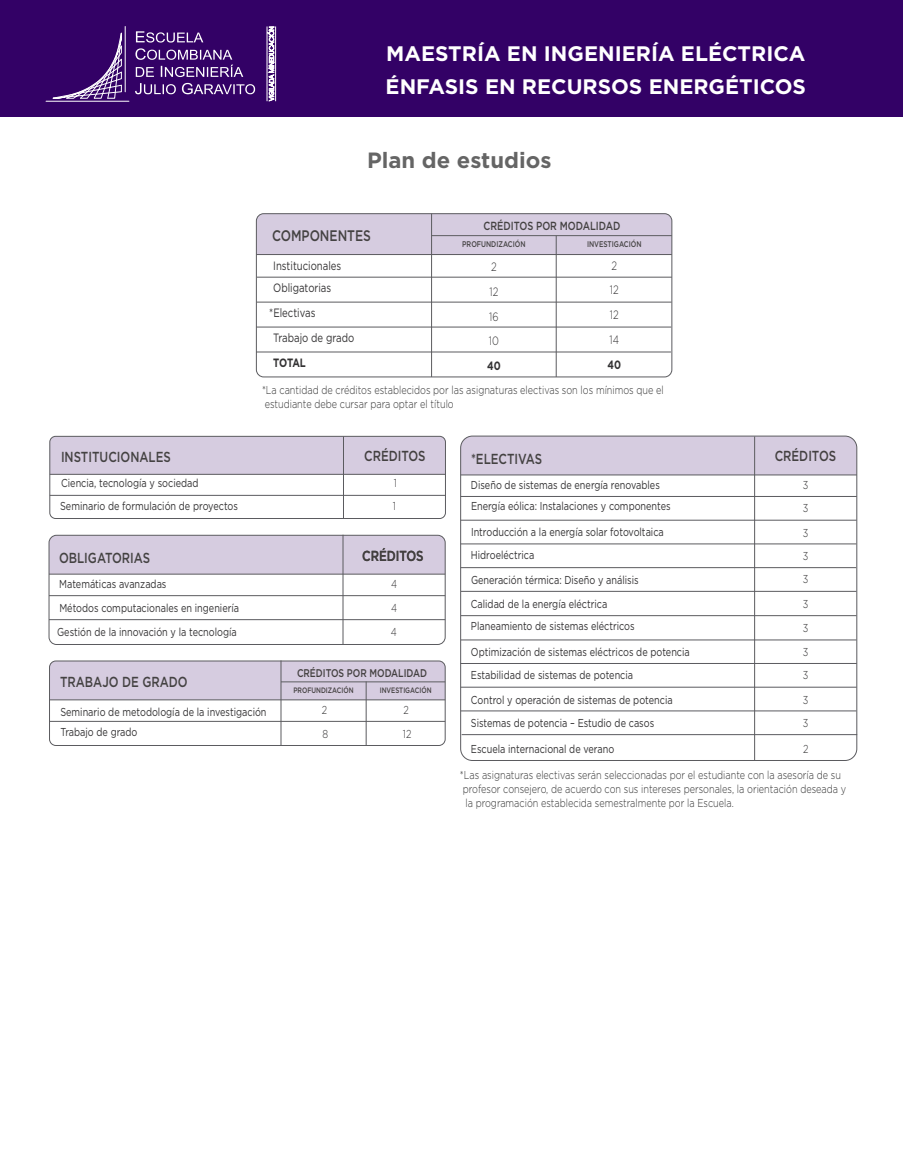
<style>
.page{position:relative;width:903px;height:1167px;background:#fff}
.page>*{position:absolute;margin:0;border:0;box-sizing:border-box;transform-origin:0 0}
.t1{font:700 22.1px "Gotham";color:#656565}
.t2{font:700 21px/33px "Gotham";color:#fff}
.t3{font:500 15.3px "Gotham";color:#444242;scale:.79 1}
.t4{font:500 14.5px "Gotham";color:#444242;scale:.79 1}
.t5{font:500 14.5px "Gotham";color:#434040;scale:.79 1}
.t6{font:12.1px "Gotham";color:#333233;scale:.79 1}
.t7{font:300 12.1px/24.9px "Gotham";color:#333233;scale:.79 1}
.t8{font:700 12.1px "Gotham";letter-spacing:-.015em;color:#333233;scale:.79 1}
.t9{font:500 11.8px "Gotham";color:#444242;scale:.79 1}
.t10{font:11.5px/23px "Gotham";color:#333233;scale:.79 1}
.t11{font:300 11.5px/13.8px "Gotham";color:#333;scale:.79 1}
.t12{font:300 11.5px/23.7px "Gotham";color:#333233;scale:.79 1}
.t13{font:500 11.2px "Gotham";color:#434040;scale:.79 1}
.t14{font:500 8.2px "Gotham";color:#444242;scale:.79 1}
.t15{font:500 7.8px "Gotham";color:#434040;scale:.79 1}
</style>
<div class="page">
<svg style="left:49px;top:660px;width:397px;height:86px"></svg>
<hr style="left:50px;top:700px;width:395px;height:1px;background:#5b5b5f">
<hr style="left:50px;top:721px;width:395px;height:1px;background:#5b5b5f">
<hr style="left:281px;top:661px;width:1px;height:84px;background:#5b5b5f">
<hr style="left:281px;top:682px;width:164px;height:1px;background:#5b5b5f">
<hr style="left:366px;top:682px;width:1px;height:63px;background:#5b5b5f">
<svg style="left:49px;top:535px;width:397px;height:110px"></svg>
<hr style="left:49px;top:574px;width:396px;height:1px;background:#5b5b5f">
<hr style="left:49px;top:595px;width:396px;height:1px;background:#5b5b5f">
<hr style="left:49px;top:619px;width:396px;height:1px;background:#5b5b5f">
<hr style="left:343px;top:535px;width:1px;height:109px;background:#5b5b5f">
<svg style="left:49px;top:436px;width:397px;height:83px"></svg>
<hr style="left:50px;top:474px;width:395px;height:1px;background:#5b5b5f">
<hr style="left:50px;top:495px;width:395px;height:1px;background:#5b5b5f">
<hr style="left:343px;top:436px;width:1px;height:82px;background:#5b5b5f">
<div style="left:0;top:0;width:903px;height:117px;background:#330166"></div>
<svg style="left:135px;top:31px;width:120px;height:63px"></svg>
<hr style="left:125px;top:26px;width:1px;height:66px;background:#fff">
<hr style="left:46px;top:101px;width:83px;height:1px;background:#fff">
<svg style="left:52px;top:32px;width:70px;height:67px"></svg>
<svg style="left:268px;top:27px;width:6px;height:74px"></svg>
<hr style="left:267px;top:26px;width:1px;height:75px;background:#fff">
<hr style="left:275px;top:26px;width:1px;height:75px;background:#fff">
<svg style="left:256px;top:213px;width:416px;height:164px"></svg>
<hr style="left:256px;top:254px;width:416px;height:1px;background:#5b5b5f">
<hr style="left:257px;top:277px;width:415px;height:1px;background:#5b5b5f">
<hr style="left:257px;top:302px;width:415px;height:1px;background:#5b5b5f">
<hr style="left:256px;top:327px;width:415px;height:1px;background:#5b5b5f">
<hr style="left:256px;top:352px;width:415px;height:1px;background:#5b5b5f">
<hr style="left:431px;top:214px;width:1px;height:163px;background:#5b5b5f">
<hr style="left:432px;top:235px;width:240px;height:1px;background:#5b5b5f">
<hr style="left:556px;top:236px;width:1px;height:141px;background:#5b5b5f">
<svg style="left:460px;top:436px;width:397px;height:325px"></svg>
<hr style="left:461px;top:475px;width:396px;height:1px;background:#5b5b5f">
<hr style="left:461px;top:496px;width:396px;height:1px;background:#5b5b5f">
<hr style="left:461px;top:520px;width:396px;height:1px;background:#5b5b5f">
<hr style="left:461px;top:544px;width:395px;height:1px;background:#5b5b5f">
<hr style="left:461px;top:567px;width:395px;height:1px;background:#5b5b5f">
<hr style="left:461px;top:663px;width:396px;height:1px;background:#5b5b5f">
<hr style="left:461px;top:687px;width:396px;height:1px;background:#5b5b5f">
<hr style="left:461px;top:711px;width:395px;height:1px;background:#5b5b5f">
<hr style="left:462px;top:734px;width:395px;height:1px;background:#5b5b5f">
<hr style="left:461px;top:591px;width:396px;height:1px;background:#5b5b5f">
<hr style="left:461px;top:615px;width:396px;height:1px;background:#5b5b5f">
<hr style="left:461px;top:640px;width:396px;height:1px;background:#5b5b5f">
<hr style="left:754px;top:437px;width:1px;height:323px;background:#5b5b5f">
<h2 class="t2" style="left:386px;top:37px;width:422px">MAESTRÍA EN INGENIERÍA ELÉCTRICA<br>ÉNFASIS EN RECURSOS ENERGÉTICOS</h2>
<h1 class="t1" style="left:367px;top:145px;width:186px">Plan de estudios</h1>
<h3 class="t3" style="left:272px;top:226px;width:127px">COMPONENTES</h3>
<p class="t9" style="left:484px;top:219px;width:175px">CRÉDITOS POR MODALIDAD</p>
<p class="t14" style="left:462px;top:239px;width:82px">PROFUNDIZACIÓN</p>
<p class="t14" style="left:587px;top:239px;width:71px">INVESTIGACIÓN</p>
<p class="t6" style="left:273px;top:258px;width:88px">Institucionales</p>
<p class="t7" style="left:489px;top:254px;width:14px">2<br>12<br>16<br>10</p>
<p class="t8" style="left:487px;top:358px;width:19px">40</p>
<p class="t6" style="left:273px;top:280px;width:75px">Obligatorias</p>
<p class="t6" style="left:269px;top:305px;width:60px">*Electivas</p>
<p class="t6" style="left:273px;top:330px;width:104px">Trabajo de grado</p>
<p class="t8" style="left:273px;top:355px;width:43px">TOTAL</p>
<p class="t7" style="left:609px;top:252px;width:14px">2<br>12<br>12<br>14</p>
<p class="t8" style="left:607px;top:357px;width:19px">40</p>
<p class="t11" style="left:262px;top:383px;width:510px">*La cantidad de créditos establecidos por las asignaturas electivas son los mínimos que el estudiante debe cursar para optar el título</p>
<p class="t5" style="left:364px;top:446px;width:79px">CRÉDITOS</p>
<p class="t4" style="left:61px;top:448px;width:141px">INSTITUCIONALES</p>
<p class="t10" style="left:61px;top:471px;width:175px">Ciencia, tecnología y sociedad</p>
<p class="t10" style="left:471px;top:474px;width:254px;line-height:21.2px">Diseño de sistemas de energía renovables<br>Energía eólica: Instalaciones y componentes</p>
<p class="t10" style="left:471px;top:521px;width:246px">Introducción a la energía solar fotovoltaica<br>Hidroeléctrica</p>
<p class="t10" style="left:471px;top:568px;width:214px">Generación térmica: Diseño y análisis</p>
<p class="t4" style="left:471px;top:449px;width:92px">*ELECTIVAS</p>
<p class="t12" style="left:394px;top:471px;width:5px">1</p>
<p class="t10" style="left:60px;top:494px;width:227px">Seminario de formulación de proyectos</p>
<p class="t12" style="left:393px;top:494px;width:5px">1</p>
<p class="t5" style="left:362px;top:546px;width:79px">CRÉDITOS</p>
<p class="t4" style="left:59px;top:549px;width:117px">OBLIGATORIAS</p>
<p class="t10" style="left:59px;top:572px;width:229px;line-height:23.7px">Matemáticas avanzadas<br>Métodos computacionales en ingeniería</p>
<p class="t12" style="left:391px;top:572px;width:9px">4<br>4</p>
<p class="t10" style="left:471px;top:592px;width:174px">Calidad de la energía eléctrica</p>
<p class="t10" style="left:57px;top:620px;width:229px">Gestión de la innovación y la tecnología</p>
<p class="t12" style="left:391px;top:620px;width:9px">4</p>
<p class="t4" style="left:60px;top:672px;width:163px">TRABAJO DE GRADO</p>
<p class="t13" style="left:297px;top:666px;width:166px">CRÉDITOS POR MODALIDAD</p>
<p class="t15" style="left:293px;top:685px;width:78px">PROFUNDIZACIÓN</p>
<p class="t15" style="left:380px;top:685px;width:67px">INVESTIGACIÓN</p>
<p class="t10" style="left:60px;top:702px;width:263px;line-height:20px">Seminario de metodología de la investigación<br>Trabajo de grado</p>
<p class="t12" style="left:322px;top:697px;width:8px">2</p>
<p class="t12" style="left:403px;top:697px;width:8px">2</p>
<p class="t12" style="left:323px;top:721px;width:9px">8</p>
<p class="t12" style="left:403px;top:721px;width:12px">12</p>
<p class="t10" style="left:471px;top:614px;width:209px">Planeamiento de sistemas eléctricos</p>
<p class="t10" style="left:471px;top:641px;width:279px">Optimización de sistemas eléctricos de potencia<br>Estabilidad de sistemas de potencia</p>
<p class="t10" style="left:471px;top:689px;width:257px">Control y operación de sistemas de potencia<br>Sistemas de potencia – Estudio de casos</p>
<p class="t10" style="left:471px;top:738px;width:183px">Escuela internacional de verano</p>
<p class="t5" style="left:775px;top:446px;width:79px">CRÉDITOS</p>
<p class="t12" style="left:803px;top:474px;width:9px;line-height:23px">3<br>3</p>
<p class="t12" style="left:803px;top:522px;width:9px;line-height:23px;text-align:justify">3<br>3<br>3</p>
<p class="t12" style="left:803px;top:592px;width:9px;text-align:justify">3<br>3<br>3<br>3</p>
<p class="t12" style="left:803px;top:689px;width:9px;line-height:23px">3<br>3</p>
<p class="t12" style="left:803px;top:737px;width:8px">2</p>
<p class="t11" style="left:460px;top:768px;width:490px">*Las asignaturas electivas serán seleccionadas por el estudiante con la asesoría de su profesor consejero, de acuerdo con sus intereses personales, la orientación deseada y la programación establecida semestralmente por la Escuela.</p>
</div>
